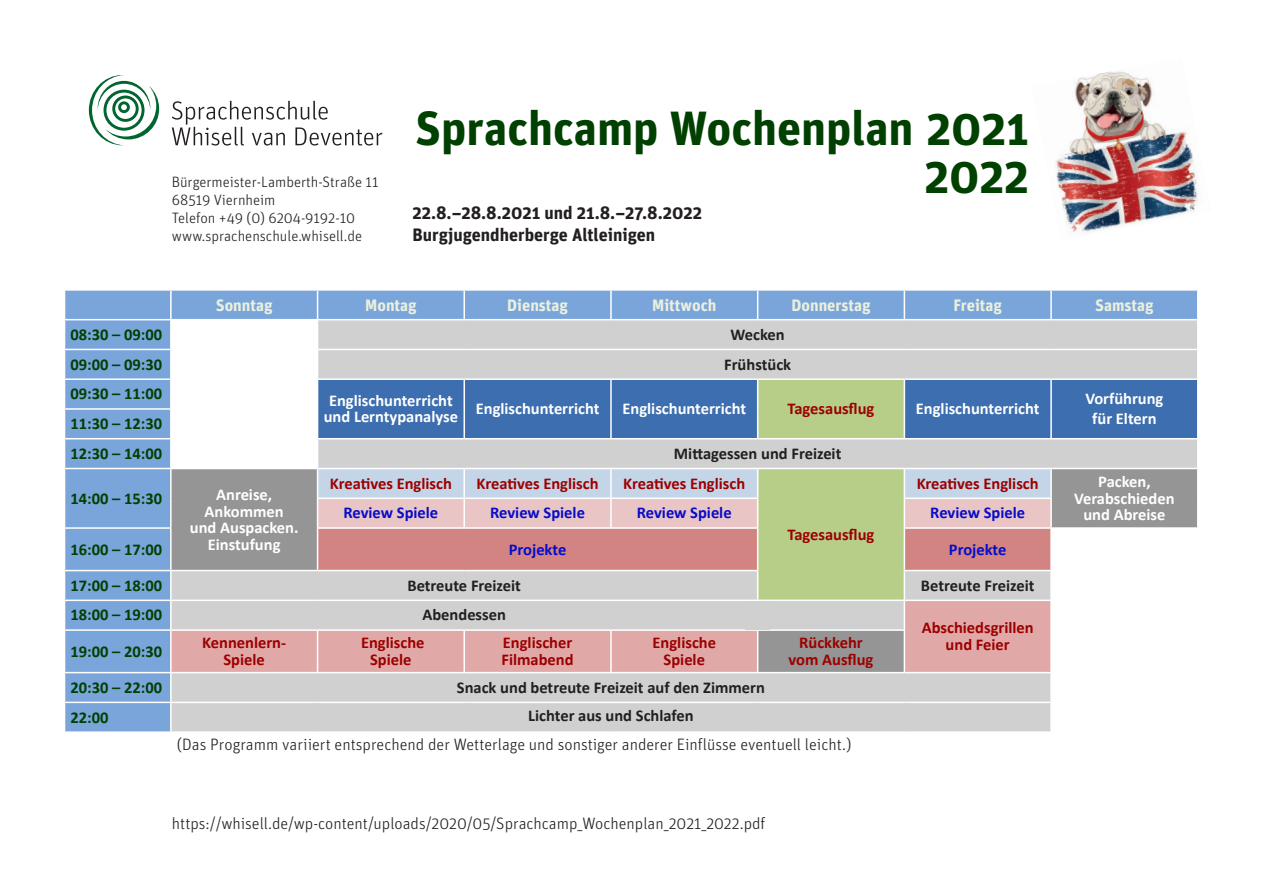
<style>
.page{position:relative;width:1263px;height:893px;background:#fff}
.page>*{position:absolute;margin:0;border:0;box-sizing:border-box;transform-origin:0 0}
.t1{font:700 48px/48px "Unit";color:#004000;text-align:right}
.t2{font:700 18px/21.6px "Unit";color:#231f20}
.t3{font:700 16.5px/16.5px "Calibri";color:#9c0000;text-align:center}
.t4{font:700 16.5px/16.5px "Calibri";color:#fff;text-align:center}
.t5{font:300 16.5px "Unit";color:#231f20}
.t6{font:700 16.5px "Calibri";color:#231f20}
.t7{font:700 16.5px/29.7px "Calibri";color:#004000}
.t8{font:700 16.5px "Calibri";color:#060cca}
.t9{font:700 16.5px "Unit";color:#ebf0dd}
.t10{font:300 15px/18px "Unit";color:#231f20}
</style>
<div class="page">
<svg style="left:64px;top:290px;width:1134px;height:442px;background:#babec8"></svg>
<svg style="left:89px;top:75px;width:70px;height:70px"></svg>
<svg style="left:172px;top:101px;width:210px;height:45px"></svg>
<img style="left:1055px;top:71px;width:143px;height:161px">
<div style="left:745px;top:601px;width:25px;height:28px;background:#d0d0d0"></div>
<p class="t10" style="left:172px;top:172px;width:208px">Bürgermeister-Lamberth-Straße 11<br>68519 Viernheim<br>Telefon +49 (0) 6204-9192-10 www.sprachenschule.whisell.de</p>
<h1 class="t1" style="left:415px;top:104px;width:615px">Sprachcamp Wochenplan 2021<br>2022</h1>
<p class="t2" style="left:412px;top:202px;width:291px">22.8.–28.8.2021 und 21.8.–27.8.2022<br>Burgjugendherberge Altleinigen</p>
<p class="t9" style="left:216px;top:294px;width:58px">Sonntag</p>
<p class="t9" style="left:365px;top:294px;width:53px">Montag</p>
<p class="t9" style="left:507px;top:294px;width:62px">Dienstag</p>
<p class="t9" style="left:652px;top:294px;width:66px">Mittwoch</p>
<p class="t9" style="left:791px;top:294px;width:81px">Donnerstag</p>
<p class="t9" style="left:953px;top:294px;width:50px">Freitag</p>
<p class="t9" style="left:1095px;top:294px;width:60px">Samstag</p>
<p class="t7" style="left:71px;top:319px;width:93px">08:30 – 09:00</p>
<p class="t6" style="left:730px;top:324px;width:56px">Wecken</p>
<p class="t7" style="left:71px;top:348px;width:93px">09:00 – 09:30</p>
<p class="t6" style="left:724px;top:354px;width:68px">Frühstück</p>
<p class="t7" style="left:71px;top:378px;width:93px">09:30 – 11:00</p>
<p class="t4" style="left:324px;top:391px;width:136px">Englischunterricht und Lerntypanalyse</p>
<p class="t4" style="left:476px;top:400px;width:125px">Englischunterricht</p>
<p class="t4" style="left:622px;top:400px;width:125px">Englischunterricht</p>
<p class="t3" style="left:787px;top:400px;width:88px">Tagesausflug</p>
<p class="t4" style="left:916px;top:400px;width:125px">Englischunterricht</p>
<p class="t4" style="left:1085px;top:388px;width:80px;line-height:19.8px">Vorführung für Eltern</p>
<p class="t7" style="left:70px;top:408px;width:93px">11:30 – 12:30<br>12:30 – 14:00</p>
<p class="t6" style="left:674px;top:443px;width:169px">Mittagessen und Freizeit</p>
<p class="t3" style="left:917px;top:474px;width:123px">Kreatives Englisch</p>
<p class="t4" style="left:1074px;top:472px;width:102px">Packen,<br>Verabschieden</p>
<p class="t3" style="left:330px;top:474px;width:123px">Kreatives Englisch</p>
<p class="t3" style="left:477px;top:474px;width:123px">Kreatives Englisch</p>
<p class="t3" style="left:623px;top:474px;width:123px">Kreatives Englisch</p>
<p class="t7" style="left:70px;top:482px;width:93px">14:00 – 15:30</p>
<p class="t4" style="left:190px;top:485px;width:110px">Anreise,<br>Ankommen und Auspacken.<br>Einstufung</p>
<p class="t8" style="left:343px;top:503px;width:96px">Review Spiele</p>
<p class="t8" style="left:490px;top:503px;width:96px">Review Spiele</p>
<p class="t8" style="left:637px;top:503px;width:96px">Review Spiele</p>
<p class="t8" style="left:930px;top:503px;width:96px">Review Spiele</p>
<p class="t4" style="left:1083px;top:505px;width:84px">und Abreise</p>
<p class="t3" style="left:787px;top:525px;width:88px">Tagesausflug</p>
<p class="t7" style="left:70px;top:533px;width:93px">16:00 – 17:00</p>
<p class="t8" style="left:509px;top:539px;width:59px">Projekte</p>
<p class="t8" style="left:949px;top:539px;width:59px">Projekte</p>
<p class="t7" style="left:70px;top:570px;width:93px">17:00 – 18:00</p>
<p class="t6" style="left:407px;top:575px;width:115px">Betreute Freizeit</p>
<p class="t6" style="left:921px;top:575px;width:115px">Betreute Freizeit</p>
<p class="t7" style="left:70px;top:599px;width:93px">18:00 – 19:00</p>
<p class="t6" style="left:422px;top:605px;width:85px">Abendessen</p>
<p class="t3" style="left:922px;top:619px;width:113px">Abschiedsgrillen und Feier</p>
<p class="t7" style="left:70px;top:635px;width:93px">19:00 – 20:30</p>
<p class="t3" style="left:202px;top:634px;width:86px">Kennenlern-<br>Spiele</p>
<p class="t3" style="left:361px;top:634px;width:65px">Englische<br>Spiele</p>
<p class="t3" style="left:501px;top:634px;width:74px;text-align:left">Englischer<br>Filmabend</p>
<p class="t3" style="left:652px;top:634px;width:65px">Englische<br>Spiele</p>
<p class="t3" style="left:789px;top:634px;width:86px">Rückkehr vom Ausflug</p>
<p class="t7" style="left:70px;top:672px;width:93px">20:30 – 22:00</p>
<p class="t6" style="left:457px;top:677px;width:309px">Snack und betreute Freizeit auf den Zimmern</p>
<p class="t7" style="left:70px;top:701px;width:40px">22:00</p>
<p class="t6" style="left:528px;top:705px;width:167px">Lichter aus und Schlafen</p>
<p class="t5" style="left:177px;top:735px;width:676px">(Das Programm variiert entsprechend der Wetterlage und sonstiger anderer Einflüsse eventuell leicht.)</p>
<p class="t5" style="left:172px;top:814px;width:595px">https://whisell.de/wp-content/uploads/2020/05/Sprachcamp_Wochenplan_2021_2022.pdf</p>
</div>
